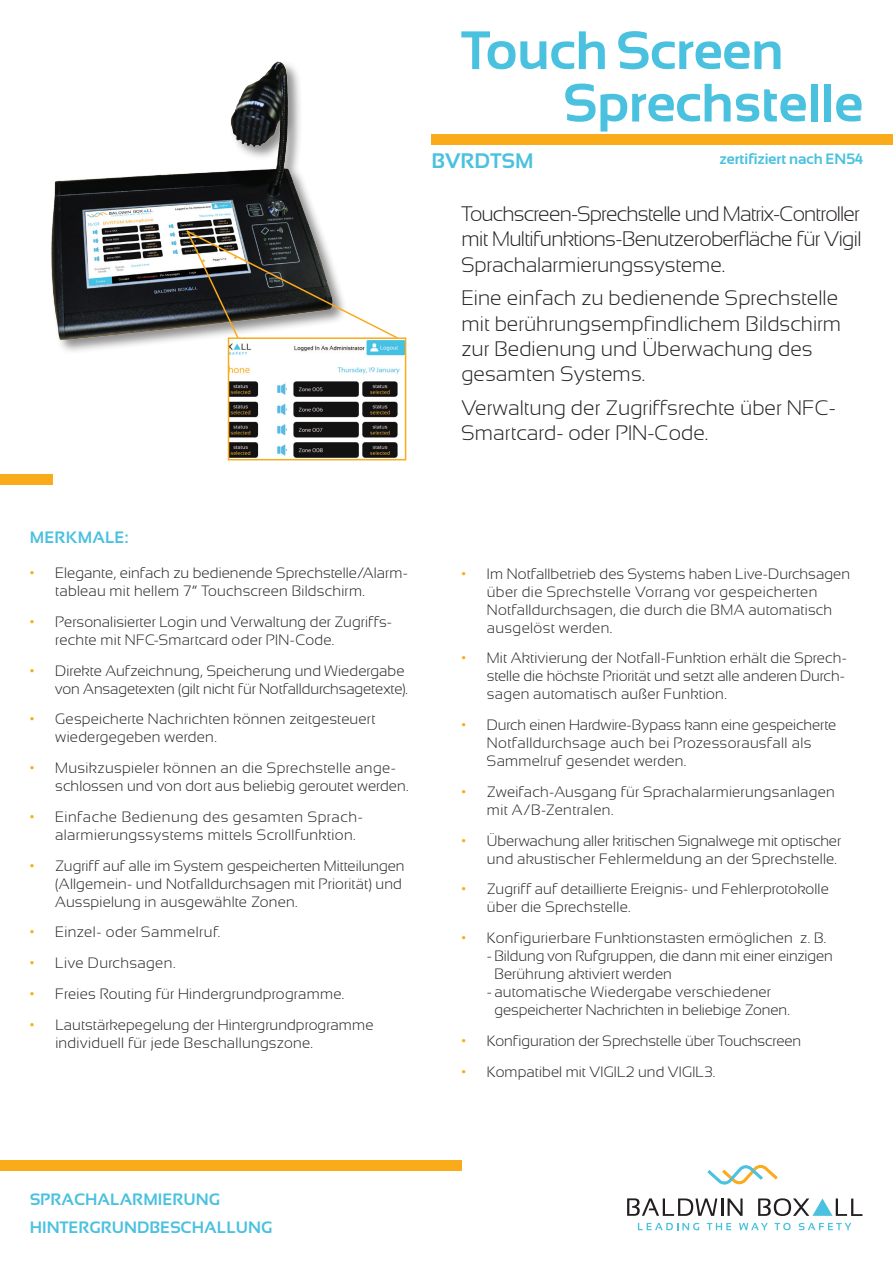
<style>
.page{position:relative;width:893px;height:1263px;background:#fff}
.page>*{position:absolute;margin:0;border:0;box-sizing:border-box;transform-origin:0 0}
.t1{font:700 54px/52.5px "Sansation";color:#4ac1df}
.t2{font:300 21px/25.2px "Sansation";color:#231f20}
.t3{font:700 21px "Sansation";color:#4ac1df}
.t4{font:700 16.5px/28.3px "Sansation";color:#4ac1df}
.t5{font:300 15px/18px "Sansation";letter-spacing:.01em;color:#231f20}
.t6{font:700 15px "Sansation";color:#4ac1df}
.s1{color:#faab1a}
</style>
<div class="page">
<svg style="left:638px;top:1223px;width:61px;height:7px"></svg>
<svg style="left:707px;top:1223px;width:24px;height:7px"></svg>
<svg style="left:739px;top:1223px;width:29px;height:7px"></svg>
<svg style="left:774px;top:1223px;width:17px;height:7px"></svg>
<svg style="left:799px;top:1223px;width:52px;height:7px"></svg>
<svg style="left:707px;top:1165px;width:71px;height:19px"></svg>
<svg style="left:627px;top:1198px;width:90px;height:18px"></svg>
<hr style="left:721px;top:1198px;width:3px;height:18px;background:#231f20">
<svg style="left:727px;top:1198px;width:16px;height:18px"></svg>
<svg style="left:758px;top:1198px;width:104px;height:18px"></svg>
<div style="left:0;top:1160px;width:461px;height:11px;background:#faab1a"></div>
<div style="left:0;top:474px;width:52px;height:11px;background:#faab1a"></div>
<div style="left:432px;top:135px;width:461px;height:10px;background:#faab1a"></div>
<img style="left:51px;top:61px;width:269px;height:290px">
<svg style="left:185px;top:229px;width:212px;height:189px"></svg>
<img style="left:231px;top:340px;width:172px;height:117px">
<div style="left:228px;top:337px;width:178px;height:123px;border:2px solid #faab1a"></div>
<h1 class="t1" style="left:563px;top:24px;width:303px;text-indent:-101px">Touch Screen<br>Sprechstelle</h1>
<h2 class="t3" style="left:432px;top:149px;width:103px">BVRDTSM</h2>
<p class="t6" style="left:719px;top:150px;width:145px">zertifiziert nach EN54</p>
<h2 class="t2" style="left:461px;top:201px;width:402px;text-align:justify">Touchscreen-Sprechstelle und Matrix-Controller mit Multifunktions-Benutzeroberfläche für Vigil Sprachalarmierungssysteme.</h2>
<h2 class="t2" style="left:461px;top:286px;width:381px">Eine einfach zu bedienende Sprechstelle mit berührungsempfindlichem Bildschirm zur Bedienung und Überwachung des gesamten Systems.</h2>
<h2 class="t2" style="left:461px;top:395px;width:376px">Verwaltung der Zugriffsrechte über NFC-<br>Smartcard- oder PIN-Code.</h2>
<p class="t4" style="left:30px;top:523px;width:100px">Merkmale:</p>
<p class="t5" style="left:55px;top:564px;width:354px;text-indent:-26px"><span class="s1">•</span> Elegante, einfach zu bedienende Sprechstelle/Alarm&shy;tableau mit hellem 7“ Touchscreen Bildschirm.</p>
<p class="t5" style="left:55px;top:613px;width:338px;text-indent:-26px"><span class="s1">•</span> Personalisierter Login und Verwaltung der Zugriffs&shy;rechte mit NFC-Smartcard oder PIN-Code.</p>
<p class="t5" style="left:30px;top:661px;width:380px;text-align:right"><span class="s1">•</span> Direkte Aufzeichnung, Speicherung und Wiedergabe von Ansagetexten (gilt nicht für Notfalldurchsagetexte).</p>
<p class="t5" style="left:55px;top:710px;width:322px;text-indent:-26px"><span class="s1">•</span> Gespeicherte Nachrichten können zeitgesteuert wiedergegeben werden.</p>
<p class="t5" style="left:55px;top:759px;width:355px;text-indent:-26px"><span class="s1">•</span> Musikzuspieler können an die Sprechstelle ange&shy;schlossen und von dort aus beliebig geroutet werden.</p>
<p class="t5" style="left:55px;top:808px;width:309px;text-indent:-26px"><span class="s1">•</span> Einfache Bedienung des gesamten Sprach&shy;alarmierungssystems mittels Scrollfunktion.</p>
<p class="t5" style="left:55px;top:856px;width:351px;text-indent:-26px"><span class="s1">•</span> Zugriff auf alle im System gespeicherten Mitteilungen (Allgemein- und Notfalldurchsagen mit Priorität) und<br>Ausspielung in ausgewählte Zonen.</p>
<p class="t5" style="left:30px;top:923px;width:192px"><span class="s1">•</span> Einzel- oder Sammelruf.</p>
<p class="t5" style="left:30px;top:954px;width:147px"><span class="s1">•</span> Live Durchsagen.</p>
<p class="t5" style="left:30px;top:985px;width:316px"><span class="s1">•</span> Freies Routing für Hindergrundprogramme.</p>
<p class="t5" style="left:55px;top:1015px;width:320px;text-indent:-26px"><span class="s1">•</span> Lautstärkepegelung der Hintergrundprogramme individuell für jede Beschallungszone.</p>
<p class="t5" style="left:487px;top:564px;width:365px;text-indent:-26px"><span class="s1">•</span> Im Notfallbetrieb des Systems haben Live-Durchsagen über die Sprechstelle Vorrang vor gespeicherten Notfalldurchsagen, die durch die BMA automatisch ausgelöst werden.</p>
<p class="t5" style="left:487px;top:649px;width:362px;text-indent:-26px"><span class="s1">•</span> Mit Aktivierung der Notfall-Funktion erhält die Sprech&shy;stelle die höchste Priorität und setzt alle anderen Durch&shy;sagen automatisch außer Funktion.</p>
<p class="t5" style="left:487px;top:716px;width:351px;text-indent:-26px"><span class="s1">•</span> Durch einen Hardwire-Bypass kann eine gespeicherte<br>Notfalldurchsage auch bei Prozessorausfall als<br>Sammelruf gesendet werden.</p>
<p class="t5" style="left:487px;top:783px;width:349px;text-indent:-26px"><span class="s1">•</span> Zweifach-Ausgang für Sprachalarmierungsanlagen mit A/B-Zentralen.</p>
<p class="t5" style="left:461px;top:831px;width:381px;text-align:right"><span class="s1">•</span> Überwachung aller kritischen Signalwege mit optischer und akustischer Fehlermeldung an der Sprechstelle.</p>
<p class="t5" style="left:487px;top:880px;width:344px;text-indent:-26px"><span class="s1">•</span> Zugriff auf detaillierte Ereignis- und Fehlerprotokolle über die Sprechstelle.</p>
<p class="t5" style="left:461px;top:929px;width:366px"><span class="s1">•</span> Konfigurierbare Funktionstasten ermöglichen z. B.</p>
<p class="t5" style="left:494px;top:947px;width:340px;text-indent:-7px">- Bildung von Rufgruppen, die dann mit einer einzigen<br>Berührung aktiviert werden</p>
<p class="t5" style="left:494px;top:983px;width:297px;text-indent:-8px">- automatische Wiedergabe verschiedener gespeicherter Nachrichten in beliebige Zonen.</p>
<p class="t5" style="left:461px;top:1032px;width:341px"><span class="s1">•</span> Konfiguration der Sprechstelle über Touchscreen</p>
<p class="t5" style="left:461px;top:1062px;width:255px"><span class="s1">•</span> Kompatibel mit VIGIL2 und VIGIL3.</p>
<p class="t4" style="left:30px;top:1185px;width:81px">SPRACHALAR</p>
<p class="t4" style="left:30px;top:1185px;width:192px;text-indent:114px">MIERUNG<br>HINTERGRUNDBESCHALL</p>
<p class="t4" style="left:236px;top:1213px;width:38px">UNG</p>
</div>
